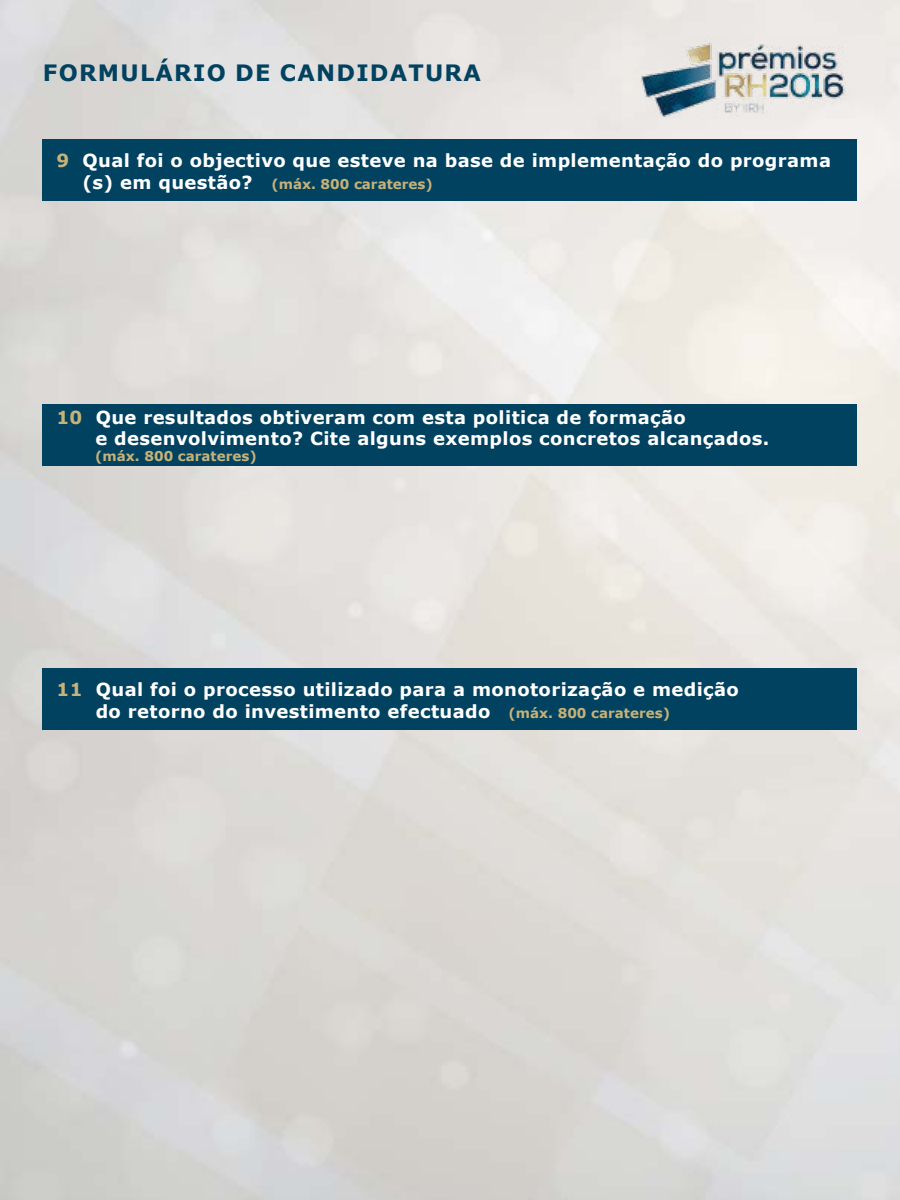
<style>
.page{position:relative;width:900px;height:1200px;background:#fff}
.page>*{position:absolute;margin:0;border:0;box-sizing:border-box;transform-origin:0 0}
.t1{font:700 22.5px "Verdana";letter-spacing:.055em;color:#004260}
.t2{font:700 18px/21.6px "Verdana";letter-spacing:.02em;color:#fff}
.t3{font:700 13.5px "Verdana";color:#c7b278}
.s1{color:#c7b278}
</style>
<div class="page">
<img style="left:0;top:0;width:900px;height:1200px">
<img style="left:633px;top:35px;width:222px;height:84px">
<div style="left:42px;top:139px;width:815px;height:62px;background:#004260"></div>
<div style="left:42px;top:404px;width:815px;height:62px;background:#004260"></div>
<div style="left:42px;top:669px;width:815px;height:61px;background:#004260"></div>
<p class="t1" style="left:43px;top:57px;width:439px">Formulário de candidatura</p>
<p class="t2" style="left:82px;top:149px;width:750px;text-indent:-26px"><span class="s1">9</span> Qual foi o objectivo que esteve na base de implementação do programa (s) em questão?</p>
<p class="t3" style="left:271px;top:174px;width:163px">(máx. 800 carateres)</p>
<p class="t2" style="left:95px;top:406px;width:675px;text-indent:-39px"><span class="s1">10</span> Que resultados obtiveram com esta politica de formação<br>e desenvolvimento? Cite alguns exemplos concretos alcançados.</p>
<p class="t3" style="left:95px;top:446px;width:163px">(máx. 800 carateres)</p>
<p class="t2" style="left:96px;top:679px;width:645px;text-indent:-39px"><span class="s1">11</span> Qual foi o processo utilizado para a monotorização e medição do retorno do investimento efectuado</p>
<p class="t3" style="left:509px;top:704px;width:163px">(máx. 800 carateres)</p>
</div>
